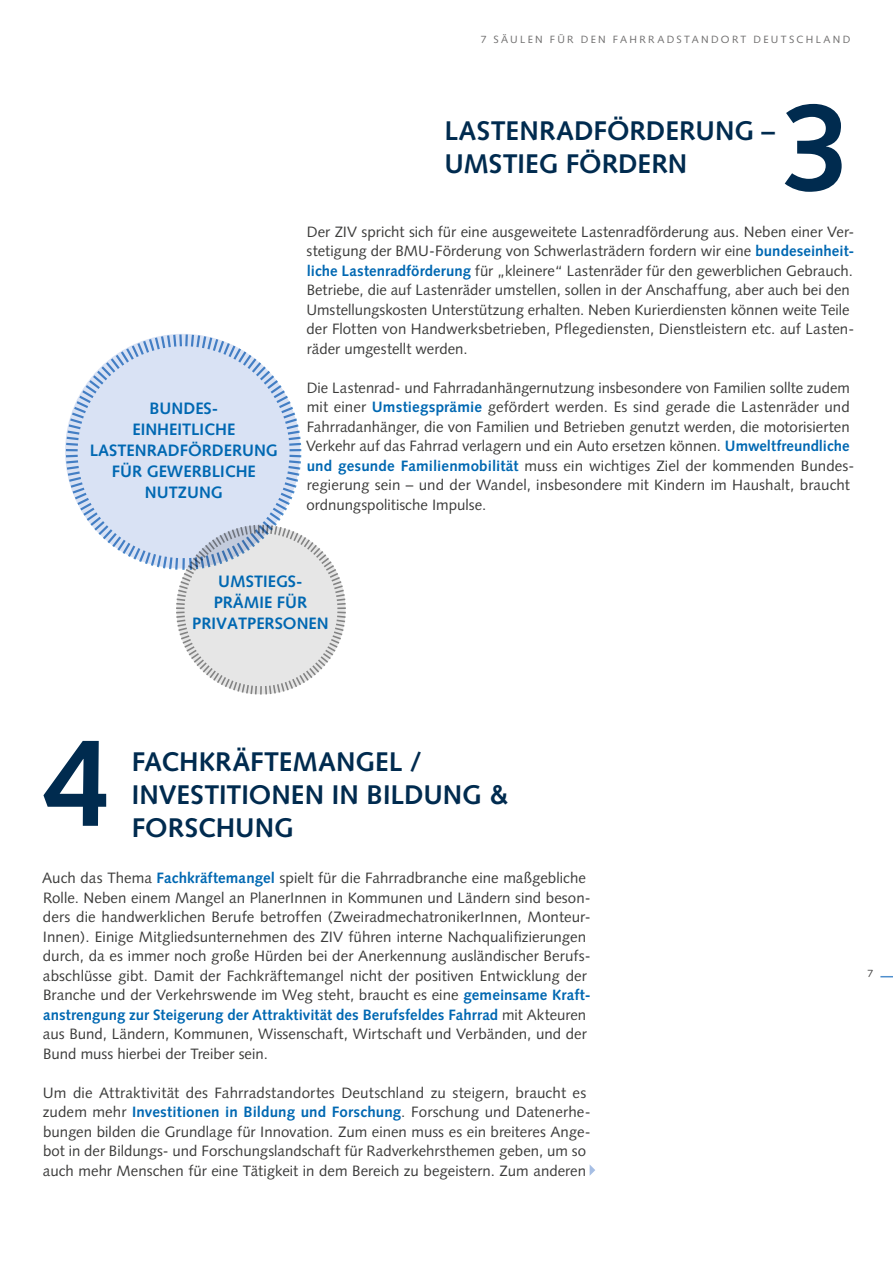
<style>
.page{position:relative;width:893px;height:1263px;background:#fff}
.page>*{position:absolute;margin:0;border:0;box-sizing:border-box;transform-origin:0 0}
.t1{font:700 124.5px "Syntax";color:#002b4f}
.t2{font:700 27px/33px "Syntax";color:#002b4f}
.t3{font:700 16.5px/21px "Syntax";color:#0068b2;text-align:center}
.t4{font:15px/19.5px "Syntax";letter-spacing:.005em;color:#3c3c3b}
.t5{font:10.5px "Syntax";letter-spacing:.22em;color:#706f6f}
.t6{font:10.5px "Syntax";color:#454444}
.s1{font-weight:700;color:#0068b2}
</style>
<div class="page">
<svg style="left:880px;top:976px;width:13px;height:1px"></svg>
<svg style="left:176px;top:535px;width:170px;height:160px"></svg>
<svg style="left:66px;top:334px;width:235px;height:236px;fill:#d9e2f4"></svg>
<svg style="left:590px;top:1165px;width:5px;height:10px"></svg>
<p class="t5" style="left:481px;top:33px;width:371px">7 SÄULEN FÜR DEN FAHRRADSTANDORT DEUTSCHLAND</p>
<p class="t3" style="left:90px;top:398px;width:189px">BUNDES-<br>EINHEITLICHE<br>LASTENRADFÖRDERUNG<br>FÜR GEWERBLICHE<br>NUTZUNG</p>
<h2 class="t2" style="left:444px;top:114px;width:332px">LASTENRADFÖRDERUNG –<br>UMSTIEG FÖRDERN</h2>
<h1 class="t1" style="left:781px;top:76px;width:71px">3</h1>
<p class="t4" style="left:306px;top:222px;width:549px">Der ZIV spricht sich für eine ausgeweitete Lastenradförderung aus. Neben einer Ver&shy;stetigung der BMU-Förderung von Schwerlasträdern fordern wir eine <span class="s1">bundeseinheit&shy;liche Lastenradförderung</span> für „kleinere“ Lastenräder für den gewerblichen Gebrauch.<br>Betriebe, die auf Lastenräder umstellen, sollen in der Anschaffung, aber auch bei den Umstellungskosten Unterstützung erhalten. Neben Kurierdiensten können weite Teile der Flotten von Handwerksbetrieben, Pflegediensten, Dienstleistern etc. auf Lasten&shy;räder umgestellt werden.</p>
<p class="t4" style="left:306px;top:378px;width:550px">Die Lastenrad- und Fahrradanhängernutzung insbesondere von Familien sollte zudem mit einer <span class="s1">Umstiegsprämie</span> gefördert werden. Es sind gerade die Lastenräder und Fahrradanhänger, die von Familien und Betrieben genutzt werden, die motorisierten Verkehr auf das Fahrrad verlagern und ein Auto ersetzen können. <span class="s1">Umweltfreundliche und gesunde Familienmobilität</span> muss ein wichtiges Ziel der kommenden Bundes&shy;regierung sein – und der Wandel, insbesondere mit Kindern im Haushalt, braucht ordnungspolitische Impulse.</p>
<p class="t3" style="left:192px;top:570px;width:138px">UMSTIEGS-<br>PRÄMIE FÜR<br>PRIVATPERSONEN</p>
<h1 class="t1" style="left:43px;top:711px;width:71px">4</h1>
<h2 class="t2" style="left:132px;top:745px;width:378px">FACHKRÄFTEMANGEL /<br>INVESTITIONEN IN BILDUNG &amp;<br>FORSCHUNG</h2>
<p class="t4" style="left:42px;top:868px;width:550px">Auch das Thema <span class="s1">Fachkräftemangel</span> spielt für die Fahrradbranche eine maßgebliche Rolle. Neben einem Mangel an PlanerInnen in Kommunen und Ländern sind beson&shy;ders die handwerklichen Berufe betroffen (ZweiradmechatronikerInnen, Monteur-Innen). Einige Mitgliedsunternehmen des ZIV führen interne Nachqualifizierungen durch, da es immer noch große Hürden bei der Anerkennung ausländischer Berufs&shy;abschlüsse gibt. Damit der Fachkräftemangel nicht der positiven Entwicklung der Branche und der Verkehrswende im Weg steht, braucht es eine <span class="s1">gemeinsame Kraft&shy;anstrengung zur Steigerung der Attraktivität des Berufsfeldes Fahrrad</span> mit Akteuren aus Bund, Ländern, Kommunen, Wissenschaft, Wirtschaft und Verbänden, und der Bund muss hierbei der Treiber sein.</p>
<p class="t4" style="left:43px;top:1083px;width:549px">Um die Attraktivität des Fahrradstandortes Deutschland zu steigern, braucht es zudem mehr <span class="s1">Investitionen in Bildung und Forschung</span>. Forschung und Datenerhe&shy;bungen bilden die Grundlage für Innovation. Zum einen muss es ein breiteres Ange&shy;bot in der Bildungs- und Forschungslandschaft für Radverkehrsthemen geben, um so auch mehr Menschen für eine Tätigkeit in dem Bereich zu begeistern. Zum anderen</p>
<p class="t6" style="left:867px;top:967px;width:7px">7</p>
</div>
